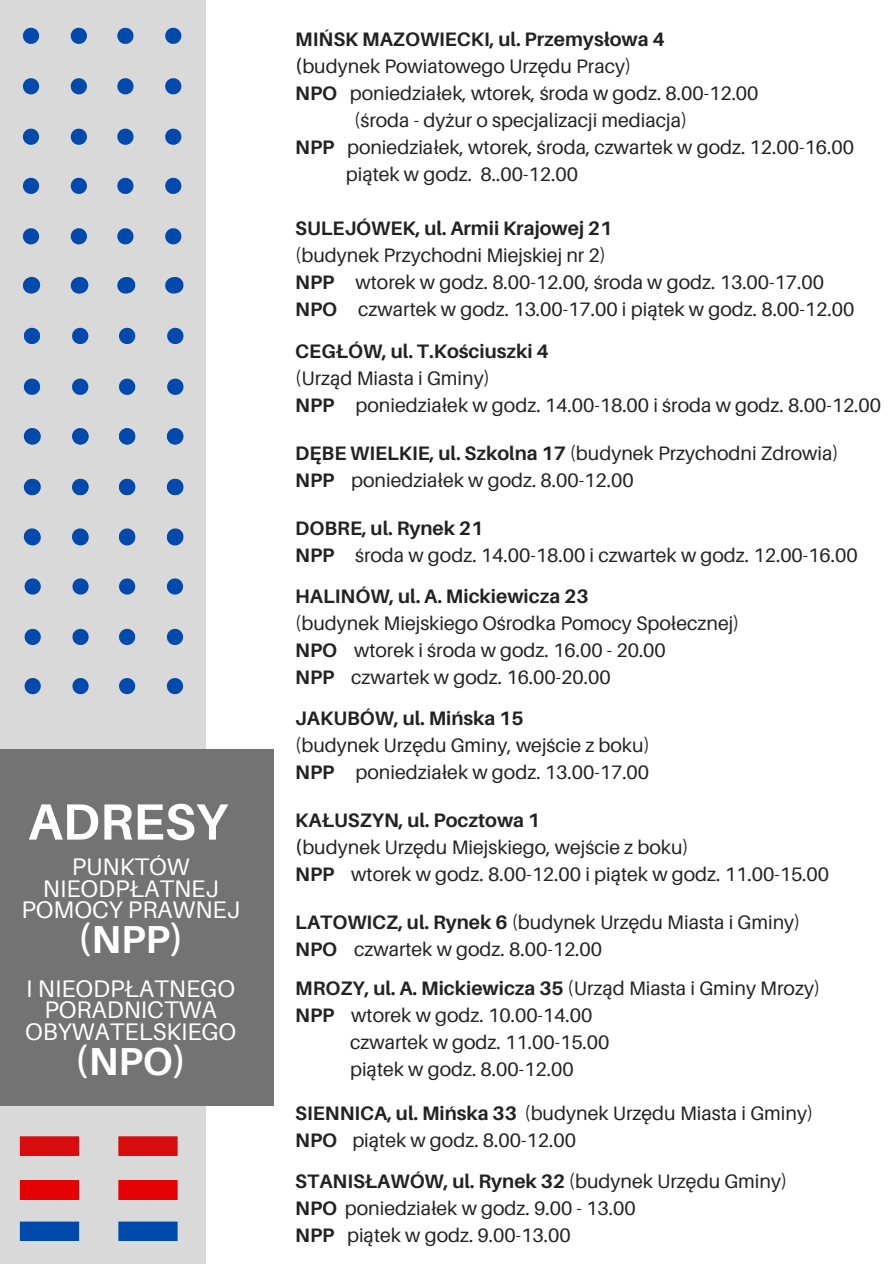
<style>
.page{position:relative;width:893px;height:1264px;background:#fff}
.page>*{position:absolute;margin:0;border:0;box-sizing:border-box;transform-origin:0 0}
.t1{font:700 51px "Aileron";color:#fff}
.t2{font:700 39px "Aileron";color:#fff}
.t3{font:24px "Aileron";color:#fff}
.t4{font:19.5px "Aileron";color:#222}
.t5{font:700 19.5px "Aileron";color:#222}
.s1{font-weight:700}
.s2{font-weight:400}
</style>
<div class="page">
<div style="left:0;top:0;width:205px;height:1263px;background:#d9d9d9"></div>
<div style="left:0;top:748px;width:273px;height:357px;background:#737373"></div>
<svg style="left:23px;top:28px;width:16px;height:16px"></svg>
<svg style="left:23px;top:78px;width:16px;height:16px"></svg>
<svg style="left:23px;top:129px;width:16px;height:16px"></svg>
<svg style="left:23px;top:178px;width:16px;height:16px"></svg>
<svg style="left:23px;top:228px;width:16px;height:16px"></svg>
<svg style="left:71px;top:28px;width:16px;height:16px"></svg>
<svg style="left:71px;top:78px;width:16px;height:16px"></svg>
<svg style="left:71px;top:129px;width:16px;height:16px"></svg>
<svg style="left:71px;top:178px;width:16px;height:16px"></svg>
<svg style="left:71px;top:228px;width:16px;height:16px"></svg>
<svg style="left:117px;top:28px;width:16px;height:16px"></svg>
<svg style="left:117px;top:78px;width:16px;height:16px"></svg>
<svg style="left:117px;top:129px;width:16px;height:16px"></svg>
<svg style="left:117px;top:178px;width:16px;height:16px"></svg>
<svg style="left:117px;top:228px;width:16px;height:16px"></svg>
<svg style="left:165px;top:28px;width:16px;height:16px"></svg>
<svg style="left:165px;top:78px;width:16px;height:16px"></svg>
<svg style="left:165px;top:129px;width:16px;height:16px"></svg>
<svg style="left:165px;top:178px;width:16px;height:16px"></svg>
<svg style="left:165px;top:228px;width:16px;height:16px"></svg>
<svg style="left:19px;top:1136px;width:159px;height:19px"></svg>
<svg style="left:19px;top:1180px;width:159px;height:19px"></svg>
<svg style="left:19px;top:1221px;width:159px;height:19px"></svg>
<svg style="left:23px;top:277px;width:17px;height:16px"></svg>
<svg style="left:24px;top:328px;width:16px;height:16px"></svg>
<svg style="left:24px;top:378px;width:16px;height:17px"></svg>
<svg style="left:71px;top:277px;width:17px;height:16px"></svg>
<svg style="left:72px;top:328px;width:16px;height:16px"></svg>
<svg style="left:72px;top:378px;width:16px;height:17px"></svg>
<svg style="left:117px;top:277px;width:18px;height:16px"></svg>
<svg style="left:119px;top:328px;width:16px;height:16px"></svg>
<svg style="left:119px;top:378px;width:16px;height:17px"></svg>
<svg style="left:165px;top:277px;width:18px;height:16px"></svg>
<svg style="left:167px;top:328px;width:16px;height:16px"></svg>
<svg style="left:167px;top:378px;width:16px;height:17px"></svg>
<svg style="left:24px;top:428px;width:17px;height:16px"></svg>
<svg style="left:24px;top:479px;width:17px;height:16px"></svg>
<svg style="left:24px;top:528px;width:17px;height:17px"></svg>
<svg style="left:25px;top:578px;width:16px;height:16px"></svg>
<svg style="left:25px;top:629px;width:16px;height:16px"></svg>
<svg style="left:25px;top:678px;width:16px;height:16px"></svg>
<svg style="left:72px;top:428px;width:17px;height:16px"></svg>
<svg style="left:72px;top:479px;width:17px;height:16px"></svg>
<svg style="left:72px;top:528px;width:17px;height:17px"></svg>
<svg style="left:72px;top:578px;width:17px;height:16px"></svg>
<svg style="left:72px;top:629px;width:17px;height:16px"></svg>
<svg style="left:72px;top:678px;width:17px;height:16px"></svg>
<svg style="left:119px;top:428px;width:16px;height:16px"></svg>
<svg style="left:119px;top:479px;width:16px;height:16px"></svg>
<svg style="left:119px;top:528px;width:16px;height:17px"></svg>
<svg style="left:119px;top:578px;width:16px;height:16px"></svg>
<svg style="left:119px;top:629px;width:16px;height:16px"></svg>
<svg style="left:119px;top:678px;width:16px;height:16px"></svg>
<svg style="left:167px;top:428px;width:16px;height:16px"></svg>
<svg style="left:167px;top:479px;width:16px;height:16px"></svg>
<svg style="left:167px;top:528px;width:16px;height:17px"></svg>
<svg style="left:167px;top:578px;width:16px;height:16px"></svg>
<svg style="left:167px;top:629px;width:16px;height:16px"></svg>
<svg style="left:167px;top:678px;width:16px;height:16px"></svg>
<p class="t1" style="left:28px;top:790px;width:201px">ADRESY</p>
<p class="t3" style="left:72px;top:852px;width:119px">PUNKTÓW</p>
<p class="t3" style="left:43px;top:873px;width:177px">NIEODPŁATNEJ</p>
<p class="t3" style="left:22px;top:894px;width:220px">POMOCY PRAWNEJ</p>
<p class="t2" style="left:77px;top:915px;width:108px">(NPP)</p>
<p class="t3" style="left:26px;top:973px;width:210px">I NIEODPŁATNEGO</p>
<p class="t3" style="left:44px;top:995px;width:174px">PORADNICTWA</p>
<p class="t3" style="left:25px;top:1016px;width:213px">OBYWATELSKIEGO</p>
<p class="t2" style="left:75px;top:1036px;width:114px">(NPO)</p>
<p class="t5" style="left:295px;top:27px;width:371px">MIŃSK MAZOWIECKI, ul. Przemysłowa 4</p>
<p class="t4" style="left:295px;top:54px;width:337px"><span class="s1">(</span>budynek Powiatowego Urzędu Pracy)</p>
<p class="t4" style="left:295px;top:81px;width:465px"><span class="s1">NPO</span> poniedziałek, wtorek, środa w godz. 8.00-12.00</p>
<p class="t4" style="left:354px;top:108px;width:334px">(środa - dyżur o specjalizacji mediacja)</p>
<p class="t4" style="left:295px;top:135px;width:560px"><span class="s1">NPP</span> poniedziałek, wtorek, środa, czwartek w godz. 12.00-16.00</p>
<p class="t4" style="left:346px;top:162px;width:234px">piątek w godz. 8..00-12.00</p>
<p class="t5" style="left:295px;top:216px;width:318px">SULEJÓWEK, ul. Armii Krajowej 21</p>
<p class="t4" style="left:295px;top:243px;width:312px">(budynek Przychodni Miejskiej nr 2)</p>
<p class="t4" style="left:295px;top:270px;width:530px"><span class="s1">NPP</span> wtorek w godz. 8.00-12.00, środa w godz. 13.00-17.00</p>
<p class="t4" style="left:295px;top:297px;width:560px"><span class="s1">NPO</span> czwartek w godz. 13.00-17.00 i piątek w godz. 8.00-12.00</p>
<p class="t5" style="left:295px;top:338px;width:255px">CEGŁÓW, ul. T.Kościuszki 4</p>
<p class="t4" style="left:295px;top:365px;width:196px">(Urząd Miasta i Gminy)</p>
<p class="t4" style="left:295px;top:392px;width:587px"><span class="s1">NPP</span> poniedziałek w godz. 14.00-18.00 i środa w godz. 8.00-12.00</p>
<p class="t4" style="left:295px;top:440px;width:545px"><span class="s1">DĘBE WIELKIE, ul. Szkolna 17</span> (budynek Przychodni Zdrowia)</p>
<p class="t4" style="left:295px;top:467px;width:340px"><span class="s1">NPP</span> poniedziałek w godz. 8.00-12.00</p>
<p class="t5" style="left:295px;top:515px;width:189px">DOBRE, ul. Rynek 21</p>
<p class="t4" style="left:295px;top:542px;width:564px"><span class="s1">NPP</span> środa w godz. 14.00-18.00 i czwartek w godz. 12.00-16.00</p>
<p class="t5" style="left:295px;top:584px;width:295px">HALINÓW, ul. A. Mickiewicza 23</p>
<p class="t4" style="left:295px;top:611px;width:445px">(budynek Miejskiego Ośrodka Pomocy Społecznej)</p>
<p class="t4" style="left:295px;top:638px;width:372px"><span class="s1">NPO</span> wtorek i środa w godz. 16.00 - 20.00</p>
<p class="t4" style="left:295px;top:665px;width:317px"><span class="s1">NPP</span> czwartek w godz. 16.00-20.00</p>
<p class="t5" style="left:295px;top:706px;width:230px">JAKUBÓW, ul. Mińska 15</p>
<p class="t4" style="left:295px;top:733px;width:356px">(budynek Urzędu Gminy, wejście z boku)</p>
<p class="t4" style="left:295px;top:760px;width:355px"><span class="s1">NPP</span> poniedziałek w godz. 13.00-17.00</p>
<p class="t5" style="left:295px;top:808px;width:246px">KAŁUSZYN, ul. Pocztowa 1</p>
<p class="t4" style="left:295px;top:835px;width:395px"><span class="s1">(</span>budynek Urzędu Miejskiego, wejście z boku)</p>
<p class="t4" style="left:295px;top:862px;width:535px"><span class="s1">NPP</span> wtorek w godz. 8.00-12.00 i piątek w godz. 11.00-15.00</p>
<p class="t4" style="left:295px;top:910px;width:506px"><span class="s1">LATOWICZ, ul. Rynek 6</span> (budynek Urzędu Miasta i Gminy)</p>
<p class="t4" style="left:295px;top:937px;width:308px"><span class="s1">NPO</span> czwartek w godz. 8.00-12.00</p>
<p class="t5" style="left:295px;top:976px;width:526px">MROZY, ul. A. Mickiewicza 35 <span class="s2">(Urząd Miasta i Gminy Mrozy)</span></p>
<p class="t4" style="left:295px;top:1003px;width:299px"><span class="s1">NPP</span> wtorek w godz. 10.00-14.00</p>
<p class="t4" style="left:350px;top:1030px;width:261px">czwartek w godz. 11.00-15.00</p>
<p class="t4" style="left:350px;top:1057px;width:225px">piątek w godz. 8.00-12.00</p>
<p class="t4" style="left:295px;top:1100px;width:519px"><span class="s1">SIENNICA, ul. Mińska 33</span> (budynek Urzędu Miasta i Gminy)</p>
<p class="t4" style="left:295px;top:1127px;width:282px"><span class="s1">NPO</span> piątek w godz. 8.00-12.00</p>
<p class="t5" style="left:295px;top:1169px;width:493px">STANISŁAWÓW, ul. Rynek 32 <span class="s2">(budynek Urzędu Gminy)</span></p>
<p class="t4" style="left:295px;top:1196px;width:342px"><span class="s1">NPO</span> poniedziałek w godz. 9.00 - 13.00</p>
<p class="t4" style="left:295px;top:1223px;width:277px"><span class="s1">NPP</span> piątek w godz. 9.00-13.00</p>
</div>
